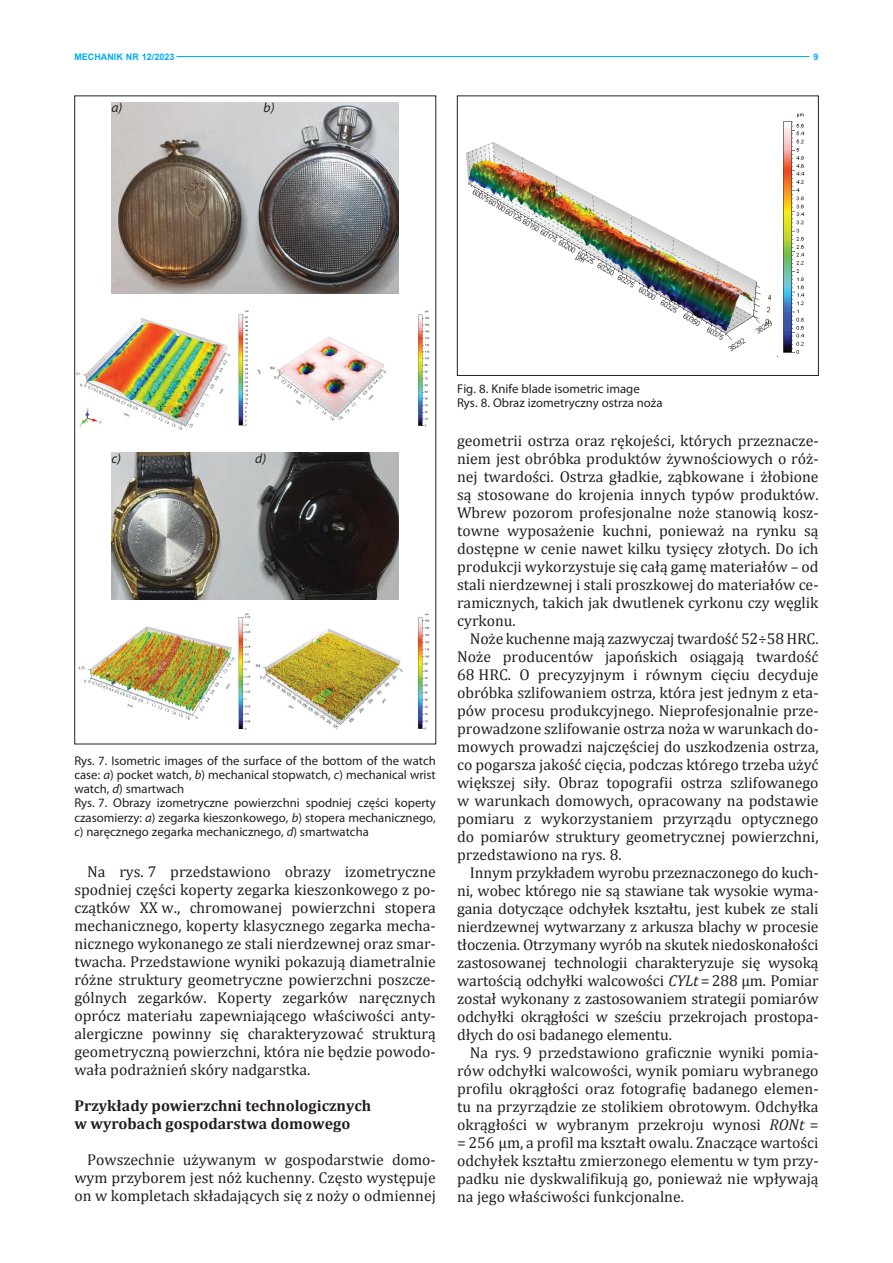
<style>
.page{position:relative;width:893px;height:1263px;background:#fff}
.page>*{position:absolute;margin:0;border:0;box-sizing:border-box;transform-origin:0 0}
.tekst{font:15.75px/18px "Cambria";color:#231f20;text-align:justify}
.tytulik{font:700 15.75px/18px "Cambria";color:#231f20}
.literki{font:italic 13.5px "Myriad Pro";color:#231f20}
.rysunek{font:12.75px/14.2px "Myriad Pro";color:#231f20;text-align:justify}
.t1{font:700 9px "Arial";color:#00aeef}
.s1{font-style:italic}
</style>
<div class="page">
<img style="left:111px;top:102px;width:288px;height:191px">
<img style="left:74px;top:307px;width:356px;height:125px">
<img style="left:111px;top:453px;width:288px;height:146px">
<img style="left:74px;top:610px;width:356px;height:125px">
<img style="left:465px;top:113px;width:340px;height:245px">
<div style="left:457px;top:96px;width:362px;height:280px;border:1px solid #231f20"></div>
<hr style="left:176px;top:56px;width:633px;height:1px;background:#00aeef">
<p class="t1" style="left:74px;top:51px;width:102px">MECHANIK NR 12/2023</p>
<p class="t1" style="left:814px;top:51px;width:7px">9</p>
<p class="literki" style="left:111px;top:99px;width:12px">a)</p>
<p class="literki" style="left:264px;top:99px;width:12px">b)</p>
<p class="literki" style="left:111px;top:450px;width:11px">c)</p>
<p class="literki" style="left:255px;top:450px;width:12px">d)</p>
<p class="rysunek" style="left:74px;top:753px;width:363px">Rys. 7. Isometric images of the surface of the bottom of the watch case: <span class="s1">a</span>) pocket watch, <span class="s1">b</span>) mechanical stopwatch, <span class="s1">c</span>) mechanical wrist watch, <span class="s1">d</span>) smartwach</p>
<p class="rysunek" style="left:74px;top:796px;width:363px">Rys. 7. Obrazy izometryczne powierzchni spodniej części koperty czasomierzy: <span class="s1">a</span>) zegarka kieszonkowego, <span class="s1">b</span>) stopera mechanicznego, <span class="s1">c</span>) naręcznego zegarka mechanicznego, <span class="s1">d</span>) smartwatcha</p>
<p class="tekst" style="left:74px;top:863px;width:363px;text-indent:13px">Na rys. 7 przedstawiono obrazy izometryczne spodniej części koperty zegarka kieszonkowego z po&shy;czątków XX w., chromowanej powierzchni stopera mechanicznego, koperty klasycznego zegarka mecha&shy;nicznego wykonanego ze stali nierdzewnej oraz smar&shy;twacha. Przedstawione wyniki pokazują diametralnie różne struktury geometryczne powierzchni poszcze&shy;gólnych zegarków. Koperty zegarków naręcznych oprócz materiału zapewniającego właściwości anty&shy;alergiczne powinny się charakteryzować strukturą geometryczną powierzchni, która nie będzie powodo&shy;wała podrażnień skóry nadgarstka.</p>
<p class="tytulik" style="left:74px;top:1096px;width:298px">Przykłady powierzchni technologicznych w wyrobach gospodarstwa domowego</p>
<p class="tekst" style="left:74px;top:1151px;width:363px;text-indent:13px">Powszechnie używanym w gospodarstwie domo&shy;wym przyborem jest nóż kuchenny. Często występuje on w kompletach składających się z noży o odmiennej</p>
<p class="rysunek" style="left:457px;top:381px;width:184px">Fig. 8. Knife blade isometric image</p>
<p class="rysunek" style="left:457px;top:396px;width:207px">Rys. 8. Obraz izometryczny ostrza noża</p>
<p class="tekst" style="left:457px;top:432px;width:363px">geometrii ostrza oraz rękojeści, których przeznacze&shy;niem jest obróbka produktów żywnościowych o róż&shy;nej twardości. Ostrza gładkie, ząbkowane i żłobione są stosowane do krojenia innych typów produktów.<br>Wbrew pozorom profesjonalne noże stanowią kosz&shy;towne wyposażenie kuchni, ponieważ na rynku są dostępne w cenie nawet kilku tysięcy złotych. Do ich produkcji wykorzystuje się całą gamę materiałów – od stali nierdzewnej i stali proszkowej do materiałów ce&shy;ramicznych, takich jak dwutlenek cyrkonu czy węglik cyrkonu.</p>
<p class="tekst" style="left:457px;top:630px;width:363px;text-indent:13px">Noże kuchenne mają zazwyczaj twardość 52÷58 HRC.<br>Noże producentów japońskich osiągają twardość 68 HRC. O precyzyjnym i równym cięciu decyduje obróbka szlifowaniem ostrza, która jest jednym z eta&shy;pów procesu produkcyjnego. Nieprofesjonalnie prze&shy;prowadzone szlifowanie ostrza noża w warunkach do&shy;mowych prowadzi najczęściej do uszkodzenia ostrza, co pogarsza jakość cięcia, podczas którego trzeba użyć większej siły. Obraz topografii ostrza szlifowanego w warunkach domowych, opracowany na podstawie pomiaru z wykorzystaniem przyrządu optycznego do pomiarów struktury geometrycznej powierzchni, przedstawiono na rys. 8.</p>
<p class="tekst" style="left:457px;top:864px;width:363px;text-indent:13px">Innym przykładem wyrobu przeznaczonego do kuch&shy;ni, wobec którego nie są stawiane tak wysokie wyma&shy;gania dotyczące odchyłek kształtu, jest kubek ze stali nierdzewnej wytwarzany z arkusza blachy w procesie tłoczenia. Otrzymany wyrób na skutek niedoskonałości zastosowanej technologii charakteryzuje się wysoką wartością odchyłki walcowości <span class="s1">CYLt</span> = 288 μm. Pomiar został wykonany z zastosowaniem strategii pomiarów odchyłki okrągłości w sześciu przekrojach prostopa&shy;dłych do osi badanego elementu.</p>
<p class="tekst" style="left:457px;top:1044px;width:363px;text-indent:13px">Na rys. 9 przedstawiono graficznie wyniki pomia&shy;rów odchyłki walcowości, wynik pomiaru wybranego profilu okrągłości oraz fotografię badanego elemen&shy;tu na przyrządzie ze stolikiem obrotowym. Odchyłka okrągłości w wybranym przekroju wynosi <span class="s1">RONt</span> = = 256 μm, a profil ma kształt owalu. Znaczące wartości odchyłek kształtu zmierzonego elementu w tym przy&shy;padku nie dyskwalifikują go, ponieważ nie wpływają na jego właściwości funkcjonalne.</p>
</div>
